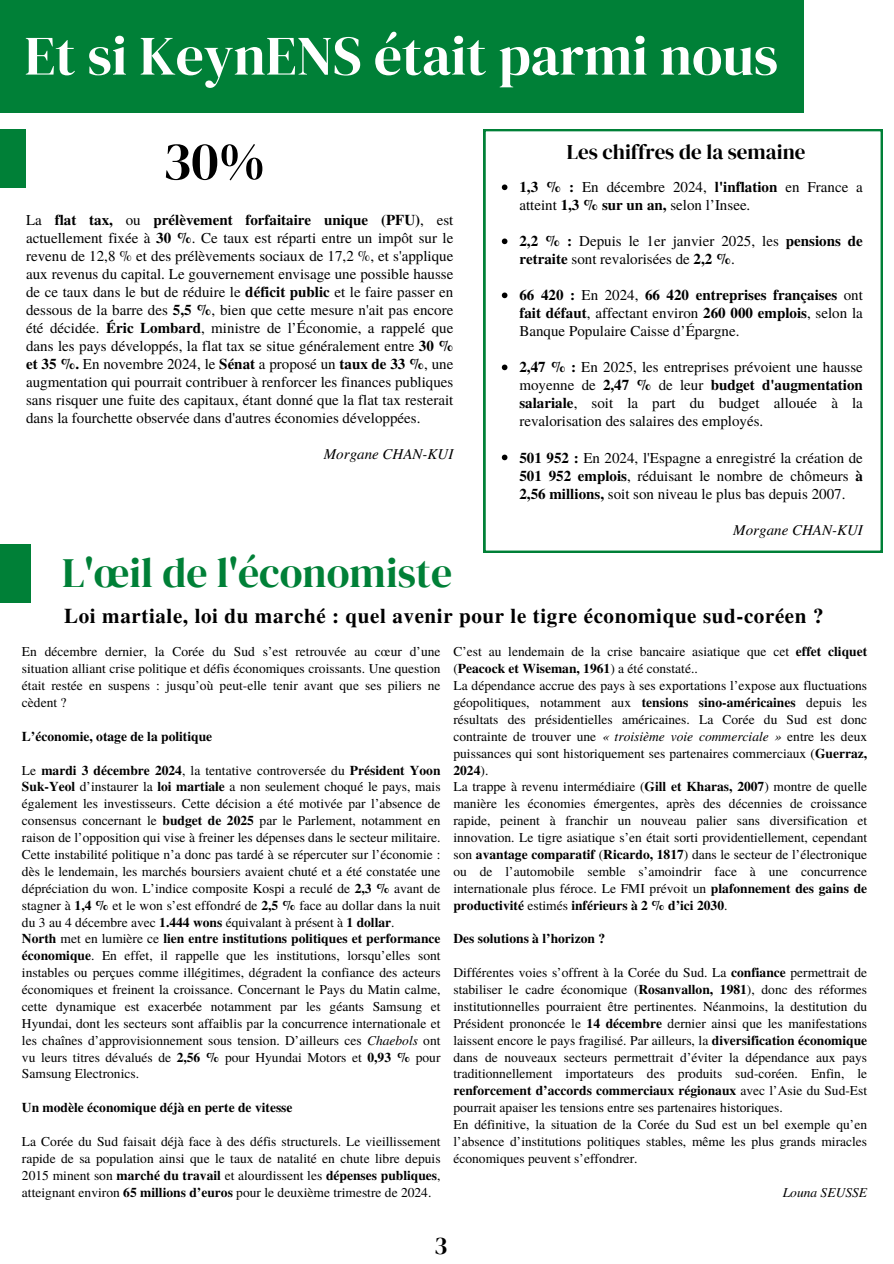
<style>
.page{position:relative;width:894px;height:1264px;background:#fff}
.page>*{position:absolute;margin:0;border:0;box-sizing:border-box;transform-origin:0 0}
.t1{font:55.5px "DM Serif Display";color:#fff}
.t2{font:54px "DM Serif Display";color:#000}
.t3{font:41.85px "DM Serif Display";color:#008037}
.t4{font:24.9px "DM Serif Display";color:#000}
.t5{font:700 21px "Te X Gyre Termes";letter-spacing:.03em;color:#000}
.t6{font:21px "DM Serif Display";color:#000}
.t7{font:15px/18px "Te X Gyre Termes";color:#000;text-align:justify}
.t8{font:italic 15px "Te X Gyre Termes";color:#000}
.t9{font:13.5px/16.8px "Te X Gyre Termes";color:#000;text-align:justify}
.t10{font:700 13.5px "Te X Gyre Termes";color:#000}
.t11{font:italic 13.5px "Te X Gyre Termes";color:#000}
.s1{font-weight:700}
.s2{font-style:italic}
</style>
<div class="page">
<div style="left:0;top:0;width:803px;height:112px;background:#008037"></div>
<div style="left:0;top:544px;width:31px;height:58px;background:#008037"></div>
<div style="left:0;top:129px;width:26px;height:59px;background:#008037"></div>
<svg style="left:483px;top:129px;width:399px;height:423px"></svg>
<svg style="left:501px;top:184px;width:6px;height:6px"></svg>
<svg style="left:501px;top:238px;width:6px;height:6px"></svg>
<svg style="left:501px;top:292px;width:6px;height:6px"></svg>
<svg style="left:501px;top:364px;width:6px;height:6px"></svg>
<svg style="left:501px;top:454px;width:6px;height:6px"></svg>
<p class="t1" style="left:25px;top:17px;width:754px">Et si KeynENS était parmi nous</p>
<p class="t2" style="left:162px;top:123px;width:104px">30%</p>
<h1 class="t7" style="left:26px;top:210px;width:429px">La <span class="s1">flat tax,</span> ou <span class="s1">prélèvement forfaitaire unique (PFU)</span>, est actuellement fixée à <span class="s1">30 %</span>. Ce taux est réparti entre un impôt sur le revenu de 12,8 % et des prélèvements sociaux de 17,2 %, et s'applique aux revenus du capital. Le gouvernement envisage une possible hausse de ce taux dans le but de réduire le <span class="s1">déficit public</span> et le faire passer en dessous de la barre des <span class="s1">5,5 %</span>, bien que cette mesure n'ait pas encore été décidée. <span class="s1">Éric Lombard</span>, ministre de l’Économie, a rappelé que dans les pays développés, la flat tax se situe généralement entre <span class="s1">30 % et 35 %.</span> En novembre 2024, le <span class="s1">Sénat</span> a proposé un <span class="s1">taux de 33 %</span>, une augmentation qui pourrait contribuer à renforcer les finances publiques sans risquer une fuite des capitaux, étant donné que la flat tax resterait dans la fourchette observée dans d'autres économies développées.</h1>
<h4 class="t8" style="left:324px;top:442px;width:131px">Morgane CHAN-KUI</h4>
<p class="t6" style="left:566px;top:138px;width:240px">Les chiffres de la semaine</p>
<p class="t7" style="left:519px;top:177px;width:345px"><span class="s1">1,3 % :</span> En décembre 2024, <span class="s1">l'inflation</span> en France a atteint <span class="s1">1,3 % sur un an,</span> selon l’Insee.</p>
<p class="t7" style="left:519px;top:231px;width:345px"><span class="s1">2,2 % :</span> Depuis le 1er janvier 2025, les <span class="s1">pensions de retraite</span> sont revalorisées de <span class="s1">2,2 %</span>.</p>
<p class="t7" style="left:519px;top:285px;width:345px"><span class="s1">66 420 :</span> En 2024, <span class="s1">66 420 entreprises françaises</span> ont <span class="s1">fait défaut</span>, affectant environ <span class="s1">260 000 emplois</span>, selon la Banque Populaire Caisse d’Épargne.</p>
<p class="t7" style="left:519px;top:357px;width:345px"><span class="s1">2,47 % :</span> En 2025, les entreprises prévoient une hausse moyenne de <span class="s1">2,47 %</span> de leur <span class="s1">budget d'augmentation salariale</span>, soit la part du budget allouée à la revalorisation des salaires des employés.</p>
<p class="t7" style="left:519px;top:447px;width:345px"><span class="s1">501 952 :</span> En 2024, l'Espagne a enregistré la création de <span class="s1">501 952 emplois</span>, réduisant le nombre de chômeurs <span class="s1">à 2,56 millions,</span> soit son niveau le plus bas depuis 2007.</p>
<p class="t8" style="left:733px;top:518px;width:131px">Morgane CHAN-KUI</p>
<p class="t3" style="left:62px;top:543px;width:391px">L'œil de l'économiste</p>
<h1 class="t5" style="left:64px;top:599px;width:760px">Loi martiale, loi du marché : quel avenir pour le tigre économique sud-coréen ?</h1>
<h5 class="t9" style="left:22px;top:642px;width:420px">En décembre dernier, la Corée du Sud s’est retrouvée au cœur d’une situation alliant crise politique et défis économiques croissants. Une question était restée en suspens : jusqu’où peut-elle tenir avant que ses piliers ne cèdent ?</h5>
<p class="t10" style="left:22px;top:725px;width:192px">L’économie, otage de la politique</p>
<p class="t9" style="left:22px;top:761px;width:420px">Le <span class="s1">mardi 3 décembre 2024</span>, la tentative controversée du <span class="s1">Président Yoon Suk-Yeol</span> d’instaurer la <span class="s1">loi martiale</span> a non seulement choqué le pays, mais également les investisseurs. Cette décision a été motivée par l’absence de consensus concernant le <span class="s1">budget de 2025</span> par le Parlement, notamment en raison de l’opposition qui vise à freiner les dépenses dans le secteur militaire.</p>
<p class="t9" style="left:22px;top:845px;width:420px">Cette instabilité politique n’a donc pas tardé à se répercuter sur l’économie : dès le lendemain, les marchés boursiers avaient chuté et a été constatée une dépréciation du won. L’indice composite Kospi a reculé de <span class="s1">2,3 %</span> avant de stagner à <span class="s1">1,4 %</span> et le won s’est effondré de <span class="s1">2,5 %</span> face au dollar dans la nuit du 3 au 4 décembre avec <span class="s1">1.444 wons</span> équivalant à présent à <span class="s1">1 dollar</span>.</p>
<p class="t9" style="left:22px;top:929px;width:420px"><span class="s1">North</span> met en lumière ce <span class="s1">lien entre institutions politiques et performance économique</span>. En effet, il rappelle que les institutions, lorsqu’elles sont instables ou perçues comme illégitimes, dégradent la confiance des acteurs économiques et freinent la croissance. Concernant le Pays du Matin calme, cette dynamique est exacerbée notamment par les géants Samsung et Hyundai, dont les secteurs sont affaiblis par la concurrence internationale et les chaînes d’approvisionnement sous tension. D’ailleurs ces <span class="s2">Chaebols</span> ont vu leurs titres dévalués de <span class="s1">2,56 %</span> pour Hyundai Motors et <span class="s1">0,93 %</span> pour Samsung Electronics.</p>
<h5 class="t10" style="left:22px;top:1097px;width:272px">Un modèle économique déjà en perte de vitesse</h5>
<p class="t9" style="left:22px;top:1132px;width:420px">La Corée du Sud faisait déjà face à des défis structurels. Le vieillissement rapide de sa population ainsi que le taux de natalité en chute libre depuis 2015 minent son <span class="s1">marché du travail</span> et alourdissent les <span class="s1">dépenses publiques</span>, atteignant environ <span class="s1">65 millions d’euros</span> pour le deuxième trimestre de 2024.</p>
<h2 class="t9" style="left:453px;top:642px;width:415px">C’est au lendemain de la crise bancaire asiatique que cet <span class="s1">effet cliquet </span>(<span class="s1">Peacock et Wiseman, 1961</span>) a été constaté..</h2>
<h3 class="t9" style="left:453px;top:676px;width:415px">La dépendance accrue des pays à ses exportations l’expose aux fluctuations géopolitiques, notamment aux <span class="s1">tensions sino-américaines</span> depuis les résultats des présidentielles américaines. La Corée du Sud est donc contrainte de trouver une <span class="s2">« troisième voie commerciale »</span> entre les deux puissances qui sont historiquement ses partenaires commerciaux (<span class="s1">Guerraz, 2024</span>).</h3>
<p class="t9" style="left:453px;top:777px;width:415px">La trappe à revenu intermédiaire (<span class="s1">Gill et Kharas, 2007</span>) montre de quelle manière les économies émergentes, après des décennies de croissance rapide, peinent à franchir un nouveau palier sans diversification et innovation. Le tigre asiatique s’en était sorti providentiellement, cependant son <span class="s1">avantage comparatif</span> (<span class="s1">Ricardo, 1817</span>) dans le secteur de l’électronique ou de l’automobile semble s’amoindrir face à une concurrence internationale plus féroce. Le FMI prévoit un <span class="s1">plafonnement des gains de productivité</span> estimés <span class="s1">inférieurs à 2 % d’ici 2030</span>.</p>
<h5 class="t10" style="left:453px;top:928px;width:153px">Des solutions à l’horizon ?</h5>
<p class="t9" style="left:453px;top:963px;width:415px">Différentes voies s’offrent à la Corée du Sud. La <span class="s1">confiance</span> permettrait de stabiliser le cadre économique (<span class="s1">Rosanvallon, 1981</span>), donc des réformes institutionnelles pourraient être pertinentes. Néanmoins, la destitution du Président prononcée le <span class="s1">14 décembre</span> dernier ainsi que les manifestations laissent encore le pays fragilisé. Par ailleurs, la <span class="s1">diversification économique </span>dans de nouveaux secteurs permettrait d’éviter la dépendance aux pays traditionnellement importateurs des produits sud-coréen. Enfin, le <span class="s1">renforcement d’accords commerciaux régionaux</span> avec l’Asie du Sud-Est pourrait apaiser les tensions entre ses partenaires historiques.</p>
<p class="t9" style="left:453px;top:1115px;width:415px">En définitive, la situation de la Corée du Sud est un bel exemple qu’en l’absence d’institutions politiques stables, même les plus grands miracles économiques peuvent s’effondrer.</p>
<p class="t11" style="left:782px;top:1182px;width:86px">Louna SEUSSE</p>
<p class="t4" style="left:434px;top:1227px;width:15px">3</p>
</div>
